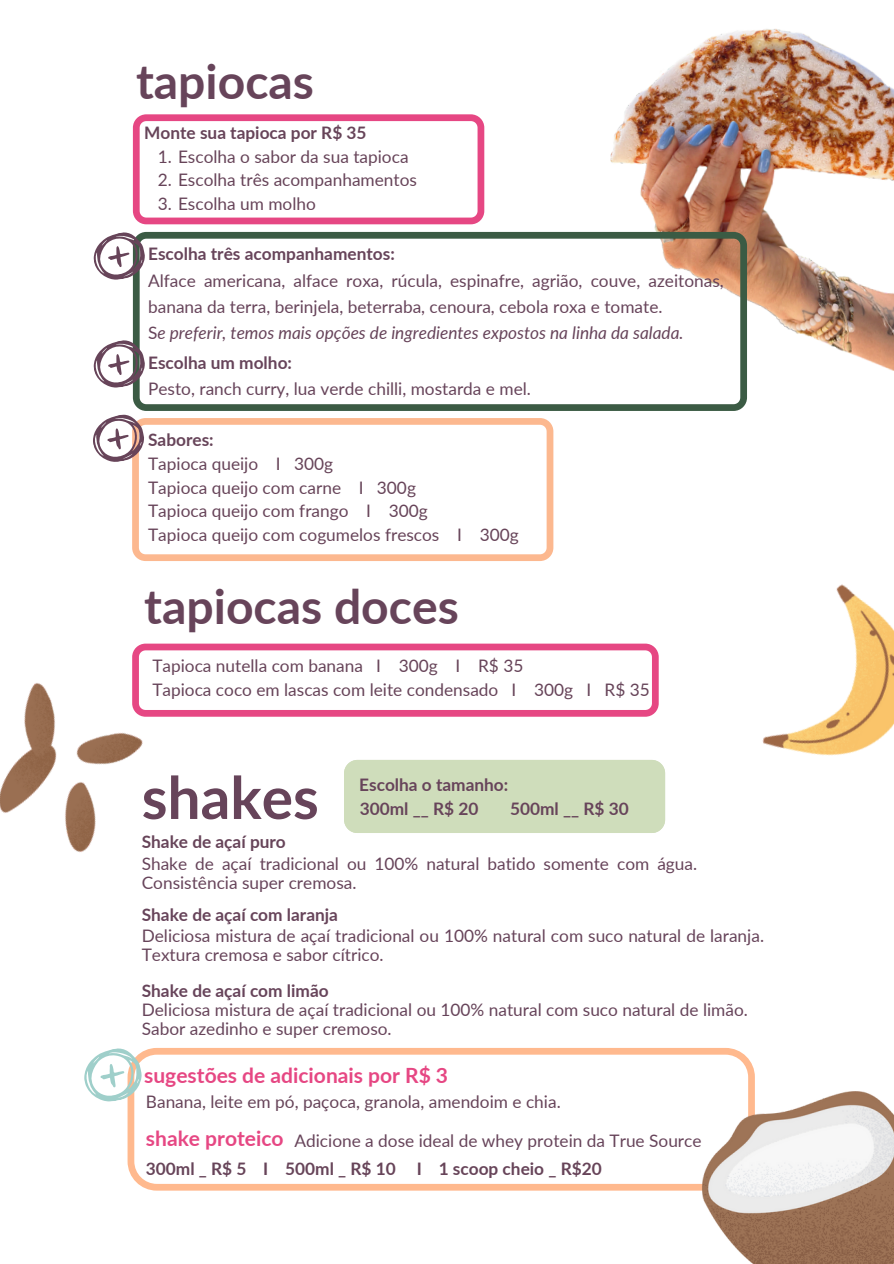
<style>
.page{position:relative;width:894px;height:1264px;background:#fff}
.page>*{position:absolute;margin:0;border:0;box-sizing:border-box;transform-origin:0 0}
.t1{font:700 58.65px "Lato";color:#67445a}
.t2{font:700 48px "Lato";color:#67445a}
.t3{font:700 21px "Lato";color:#e64783}
.t4{font:17.25px/19.2px "Lato";color:#67445a}
.t5{font:17.25px "Lato";color:#674459}
.t6{font:700 17.25px "Lato";color:#67445a}
.t7{font:700 17.25px "Lato";color:#674459}
.t8{font:italic 17.25px "Lato";color:#67445a}
.s1{font-style:normal}
</style>
<div class="page">
<svg style="left:132px;top:418px;width:421px;height:143px"></svg>
<img style="left:578px;top:29px;width:315px;height:349px">
<svg style="left:133px;top:232px;width:613px;height:179px"></svg>
<svg style="left:93px;top:337px;width:56px;height:54px"></svg>
<svg style="left:93px;top:114px;width:391px;height:169px"></svg>
<svg style="left:93px;top:414px;width:55px;height:52px"></svg>
<svg style="left:188px;top:643px;width:470px;height:73px"></svg>
<img style="left:762px;top:584px;width:131px;height:172px">
<img style="left:0;top:643px;width:188px;height:210px">
<div style="left:344px;top:760px;width:320px;height:73px;background:#cfddbb"></div>
<svg style="left:127px;top:1048px;width:619px;height:142px"></svg>
<svg style="left:84px;top:1048px;width:62px;height:57px"></svg>
<img style="left:667px;top:1056px;width:226px;height:207px">
<p class="t2" style="left:136px;top:52px;width:179px">tapiocas</p>
<p class="t7" style="left:144px;top:122px;width:224px">Monte sua tapioca por R$ 35</p>
<p class="t5" style="left:158px;top:146px;width:252px">1. Escolha o sabor da sua tapioca</p>
<p class="t5" style="left:158px;top:169px;width:261px">2. Escolha três acompanhamentos</p>
<p class="t5" style="left:158px;top:193px;width:160px">3. Escolha um molho</p>
<h2 class="t6" style="left:148px;top:243px;width:248px">Escolha três acompanhamentos:</h2>
<h4 class="t4" style="left:148px;top:267px;width:577px;line-height:26.2px">Alface americana, alface roxa, rúcula, espinafre, agrião, couve, azeitonas, banana da terra, berinjela, beterraba, cenoura, cebola roxa e tomate.</h4>
<p class="t8" style="left:148px;top:322px;width:537px"><span class="s1">S</span>e preferir, temos mais opções de ingredientes expostos na linha da salada.</p>
<p class="t6" style="left:148px;top:351px;width:145px">Escolha um molho:</p>
<p class="t4" style="left:148px;top:379px;width:384px">Pesto, ranch curry, lua verde chilli, mostarda e mel.</p>
<p class="t7" style="left:148px;top:429px;width:67px">Sabores:</p>
<p class="t5" style="left:148px;top:453px;width:186px">Tapioca queijo I 300g</p>
<p class="t5" style="left:148px;top:476px;width:269px">Tapioca queijo com carne I 300g</p>
<p class="t5" style="left:148px;top:500px;width:281px">Tapioca queijo com frango I 300g</p>
<p class="t5" style="left:148px;top:524px;width:372px">Tapioca queijo com cogumelos frescos I 300g</p>
<p class="t2" style="left:144px;top:576px;width:316px">tapiocas doces</p>
<p class="t5" style="left:152px;top:655px;width:372px">Tapioca nutella com banana I 300g I R$ 35</p>
<h2 class="t5" style="left:152px;top:678px;width:499px">Tapioca coco em lascas com leite condensado I 300g I R$ 35</h2>
<h4 class="t1" style="left:142px;top:761px;width:178px">shakes</h4>
<h4 class="t4" style="left:142px;top:853px;width:557px">Shake de açaí tradicional ou 100% natural batido somente com água.<br>Consistência super cremosa.</h4>
<h4 class="t6" style="left:359px;top:774px;width:150px">Escolha o tamanho:</h4>
<p class="t6" style="left:359px;top:798px;width:120px">300ml __ R$ 20</p>
<h3 class="t6" style="left:510px;top:798px;width:120px">500ml __ R$ 30</h3>
<h1 class="t7" style="left:142px;top:831px;width:146px">Shake de açaí puro</h1>
<p class="t6" style="left:142px;top:904px;width:198px">Shake de açaí com laranja</p>
<h4 class="t4" style="left:142px;top:925px;width:623px">Deliciosa mistura de açaí tradicional ou 100% natural com suco natural de laranja.<br>Textura cremosa e sabor cítrico.</h4>
<p class="t6" style="left:142px;top:979px;width:188px">Shake de açaí com limão</p>
<h4 class="t4" style="left:142px;top:999px;width:607px">Deliciosa mistura de açaí tradicional ou 100% natural com suco natural de limão.</h4>
<p class="t4" style="left:142px;top:1018px;width:251px">Sabor azedinho e super cremoso.</p>
<h4 class="t3" style="left:144px;top:1061px;width:305px">sugestões de adicionais por R$ 3</h4>
<p class="t5" style="left:146px;top:1091px;width:416px">Banana, leite em pó, paçoca, granola, amendoim e chia.</p>
<p class="t3" style="left:146px;top:1124px;width:139px">shake proteico</p>
<p class="t4" style="left:294px;top:1130px;width:408px">Adicione a dose ideal de whey protein da True Source</p>
<h3 class="t7" style="left:146px;top:1157px;width:457px">300ml _ R$ 5 I 500ml _ R$ 10 I 1 scoop cheio _ R$20</h3>
</div>
